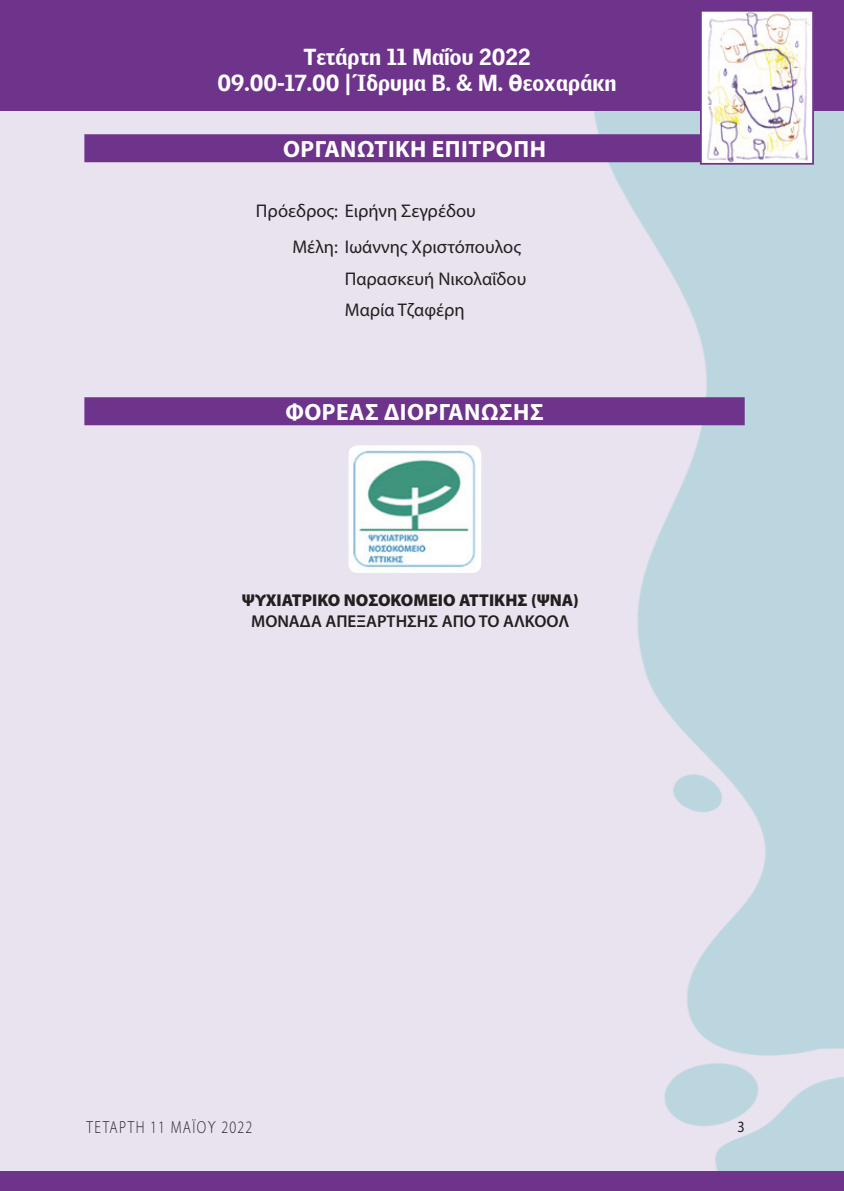
<style>
.page{position:relative;width:844px;height:1191px;background:#fff}
.page>*{position:absolute;margin:0;border:0;box-sizing:border-box;transform-origin:0 0}
.t1{font:700 23.62px "Myriad Pro";letter-spacing:.02em;color:#fff}
.t2{font:700 22.05px/26.6px "PF Bell Gothic";color:#fff;text-align:center}
.t3{font:18.38px/36.2px "Myriad Pro";color:#231f20}
.t4{font:300 17.5px "Myriad Pro";letter-spacing:.105em;color:#231f20;scale:.8 1}
.t5{font:900 17.15px "Myriad Pro";color:#231f20}
.t6{font:600 17.15px "Myriad Pro";color:#231f20}
.t7{font:15.75px "Myriad Pro";color:#231f20;scale:.9 1}
</style>
<div class="page">
<div style="left:0;top:0;width:843px;height:1191px;background:#e9e3ef"></div>
<img style="left:466px;top:111px;width:377px;height:1060px">
<div style="left:0;top:0;width:843px;height:111px;background:#6e338a"></div>
<div style="left:0;top:1171px;width:843px;height:20px;background:#6e338a"></div>
<div style="left:84px;top:134px;width:660px;height:28px;background:#6e338a"></div>
<div style="left:84px;top:397px;width:660px;height:28px;background:#6e338a"></div>
<img style="left:702px;top:13px;width:108px;height:149px">
<div style="left:699px;top:10px;width:114px;height:155px;border:2px solid #6e338a"></div>
<img style="left:348px;top:445px;width:133px;height:128px">
<p class="t2" style="left:217px;top:43px;width:400px">Τετάρτη 11 Μαΐου 2022<br>09.00-17.00 | Ίδρυμα Β. &amp; Μ. Θεοχαράκη</p>
<p class="t1" style="left:283px;top:133px;width:264px">oργανωτικη επιτροπη</p>
<p class="t3" style="left:292px;top:193px;width:230px;text-indent:-36px">Πρόεδρος: Ειρήνη Σεγρέδου<br>Mέλη: Ιωάννης Χριστόπουλος</p>
<p class="t3" style="left:345px;top:263px;width:183px;line-height:31.2px">Παρασκευή Νικολαΐδου<br>Μαρία Τζαφέρη</p>
<p class="t1" style="left:285px;top:396px;width:260px">φορεασ διοργανωσησ</p>
<p class="t5" style="left:241px;top:588px;width:338px">ΨΥΧΙΑΤΡΙΚΟ ΝΟΣΟΚΟΜΕΙΟ ΑΤΤΙΚΗΣ (ΨΝΑ)</p>
<p class="t6" style="left:251px;top:610px;width:319px">ΜΟΝΑΔΑ ΑΠΕΞΑΡΤΗΣΗΣ ΑΠΟ ΤΟ ΑΛΚΟΟΛ</p>
<p class="t4" style="left:86px;top:1116px;width:209px">τεταρτη 11 μαϊου 2022</p>
<p class="t7" style="left:737px;top:1116px;width:10px">3</p>
</div>
